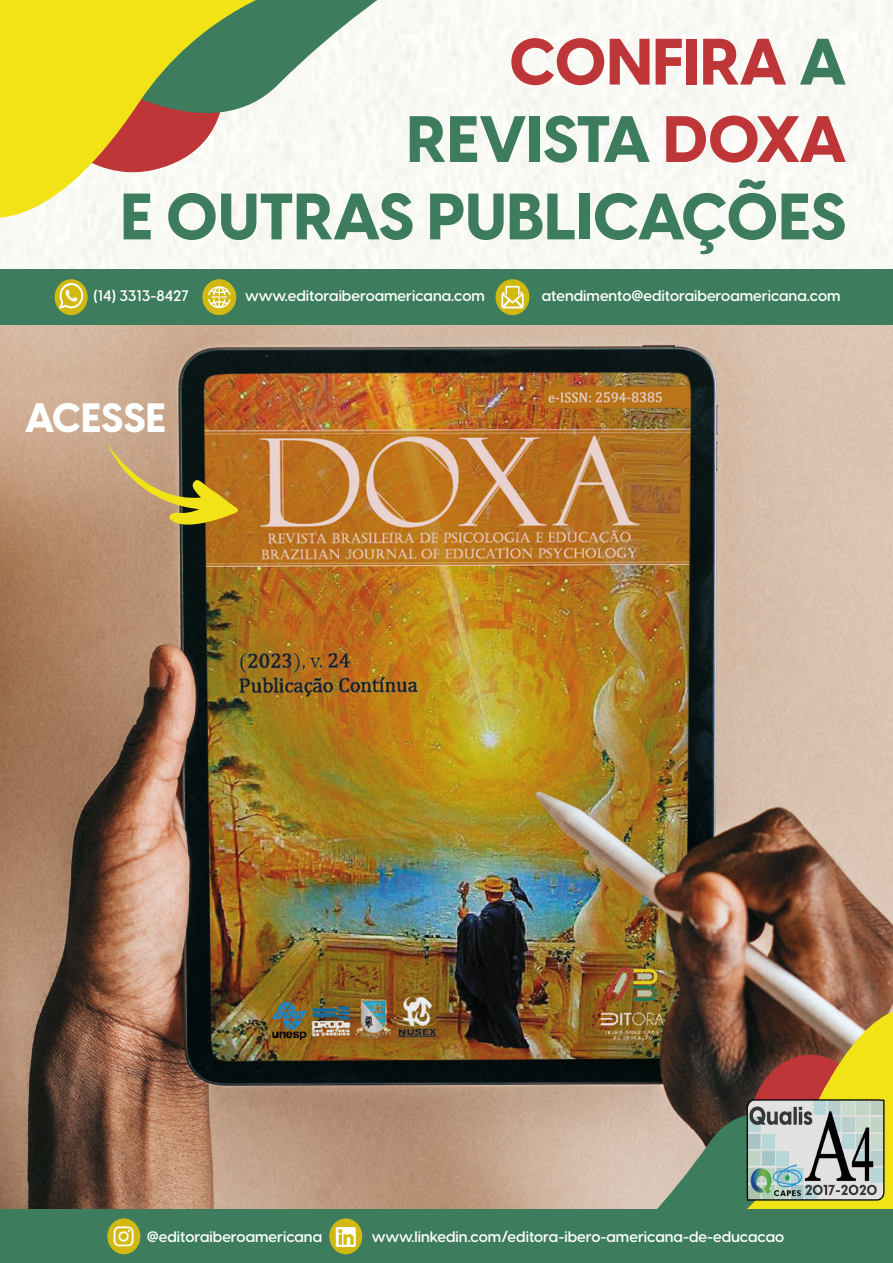
<style>
.page{position:relative;width:893px;height:1263px;background:#fff}
.page>*{position:absolute;margin:0;border:0;box-sizing:border-box;transform-origin:0 0}
.t1{font:800 64.5px/77.4px "Visby CF";color:#3d7d5e;text-align:right}
.t2{font:800 40.35px "Visby CF";color:#fff}
.t3{font:600 15px "Visby CF";color:#fff}
.s1{color:#bf3638}
</style>
<div class="page">
<img style="left:0;top:325px;width:893px;height:885px">
<svg style="left:295px;top:0;width:105px;height:147px;fill:#f8f9f4"></svg>
<svg style="left:0;top:0;width:295px;height:245px"></svg>
<svg style="left:625px;top:1033px;width:73px;height:177px;background:#8d8373"></svg>
<svg style="left:698px;top:982px;width:195px;height:228px;background:#7c6641"></svg>
<img style="left:738px;top:1088px;width:155px;height:122px">
<div style="left:0;top:269px;width:893px;height:56px;background:#3d7d5e"></div>
<div style="left:55px;top:279px;width:33px;height:36px;background:#d2b911;border-radius:50%"></div>
<svg style="left:59px;top:283px;width:24px;height:26px"></svg>
<div style="left:202px;top:279px;width:34px;height:36px;background:#d2b911;border-radius:50%"></div>
<svg style="left:208px;top:286px;width:23px;height:22px"></svg>
<div style="left:496px;top:279px;width:33px;height:36px;background:#d2b911;border-radius:50%"></div>
<svg style="left:501px;top:286px;width:23px;height:22px"></svg>
<div style="left:0;top:1210px;width:893px;height:53px;background:#3d7d5e"></div>
<div style="left:107px;top:1218px;width:33px;height:36px;background:#d2b911;border-radius:50%"></div>
<svg style="left:114px;top:1226px;width:19px;height:20px"></svg>
<div style="left:329px;top:1218px;width:33px;height:36px;background:#d2b911;border-radius:50%"></div>
<svg style="left:336px;top:1227px;width:20px;height:20px"></svg>
<svg style="left:107px;top:444px;width:131px;height:81px;background:#b2904d"></svg>
<h1 class="t1" style="left:121px;top:24px;width:727px"><span class="s1">CONFIRA</span> A<br>REVISTA <span class="s1">DOXA<br></span>E OUTRAS PUBLICAÇÕES</h1>
<p class="t3" style="left:93px;top:286px;width:97px">(14) 3313-8427</p>
<p class="t3" style="left:245px;top:286px;width:241px">www.editoraiberoamericana.com</p>
<p class="t3" style="left:542px;top:286px;width:300px">atendimento@editoraiberoamericana.com</p>
<h2 class="t2" style="left:25px;top:391px;width:142px">ACESSE</h2>
<p class="t3" style="left:147px;top:1227px;width:177px">@editoraiberoamericana</p>
<p class="t3" style="left:372px;top:1227px;width:414px">www.linkedin.com/editora-ibero-americana-de-educacao</p>
</div>
